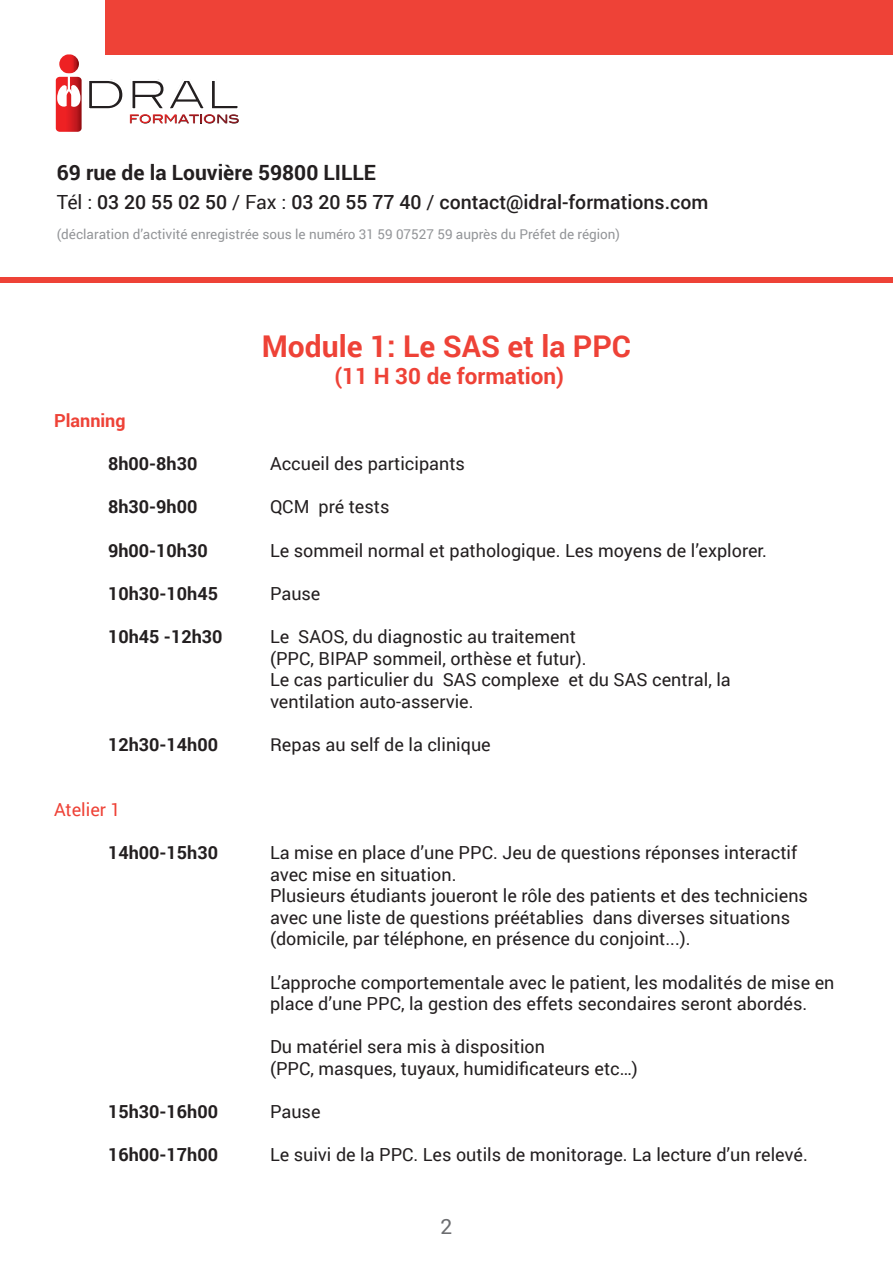
<style>
.page{position:relative;width:893px;height:1263px;background:#fff}
.page>*{position:absolute;margin:0;border:0;box-sizing:border-box;transform-origin:0 0}
.t1{font:700 30px "Roboto";color:#ee4237}
.t2{font:700 22.5px "Roboto";color:#ee4237}
.t3{font:700 21px "Roboto";color:#231f20}
.t4{font:21px "Roboto";color:#6c6d70}
.t5{font:500 19.5px "Roboto";color:#231f20}
.t6{font:18px/21.6px "Roboto";color:#231f20}
.t7{font:700 18px "Roboto";color:#231f20}
.t8{font:700 18px "Roboto";color:#ee4237}
.t9{font:18px "Roboto";color:#ee4237}
.t10{font:13.5px "Roboto";color:#939598}
.t11{font:11.7px "Blair Md ITCTT Medium";color:#ee2323}
.s1{color:#bf181e}
.s2{color:#8e1b22}
.s3{font-weight:400}
</style>
<div class="page">
<div style="left:53px;top:74px;width:32px;height:61px;border:3px solid #fff;border-radius:5px"></div>
<svg style="left:54px;top:54px;width:187px;height:79px"></svg>
<div style="left:105px;top:0;width:788px;height:54px;background:#ee4237"></div>
<div style="left:0;top:278px;width:893px;height:5px;background:#ee4237"></div>
<p class="t11" style="left:129px;top:110px;width:112px">FORM<span class="s1">ATIO</span><span class="s2">NS</span></p>
<p class="t3" style="left:57px;top:158px;width:321px">69 rue de la Louvière 59800 LILLE</p>
<p class="t5" style="left:57px;top:188px;width:653px"><span class="s3">Tél :</span> 03 20 55 02 50 <span class="s3">/ Fax :</span> 03 20 55 77 40 <span class="s3">/</span> contact@idral-formations.com</p>
<p class="t10" style="left:57px;top:224px;width:565px">(déclaration d’activité enregistrée sous le numéro 31 59 07527 59 auprès du Préfet de région)</p>
<p class="t1" style="left:262px;top:325px;width:371px">Module 1: Le SAS et la PPC</p>
<p class="t2" style="left:334px;top:360px;width:231px">(11 H 30 de formation)</p>
<p class="t8" style="left:54px;top:408px;width:73px">Planning</p>
<p class="t7" style="left:108px;top:451px;width:91px">8h00-8h30</p>
<p class="t6" style="left:270px;top:452px;width:196px">Accueil des participants</p>
<p class="t7" style="left:108px;top:494px;width:91px">8h30-9h00</p>
<p class="t6" style="left:270px;top:495px;width:121px">QCM pré tests</p>
<p class="t7" style="left:108px;top:537px;width:101px">9h00-10h30</p>
<p class="t6" style="left:270px;top:539px;width:498px">Le sommeil normal et pathologique. Les moyens de l’explorer.</p>
<p class="t7" style="left:108px;top:581px;width:111px">10h30-10h45</p>
<p class="t6" style="left:270px;top:582px;width:52px">Pause</p>
<p class="t7" style="left:108px;top:624px;width:116px">10h45 -12h30</p>
<p class="t6" style="left:270px;top:625px;width:307px">Le SAOS, du diagnostic au traitement</p>
<p class="t6" style="left:270px;top:647px;width:318px">(PPC, BIPAP sommeil, orthèse et futur).</p>
<p class="t6" style="left:270px;top:668px;width:462px">Le cas particulier du SAS complexe et du SAS central, la</p>
<p class="t6" style="left:270px;top:690px;width:205px">ventilation auto-asservie.</p>
<p class="t7" style="left:108px;top:732px;width:111px">12h30-14h00</p>
<p class="t6" style="left:270px;top:733px;width:222px">Repas au self de la clinique</p>
<p class="t9" style="left:54px;top:797px;width:68px">Atelier 1</p>
<p class="t7" style="left:108px;top:840px;width:111px">14h00-15h30</p>
<p class="t6" style="left:270px;top:841px;width:529px">La mise en place d’une PPC. Jeu de questions réponses interactif avec mise en situation.</p>
<p class="t6" style="left:270px;top:884px;width:539px">Plusieurs étudiants joueront le rôle des patients et des techniciens avec une liste de questions préétablies dans diverses situations</p>
<p class="t6" style="left:270px;top:927px;width:422px">(domicile, par téléphone, en présence du conjoint...).</p>
<p class="t6" style="left:270px;top:971px;width:566px">L’approche comportementale avec le patient, les modalités de mise en place d’une PPC, la gestion des effets secondaires seront abordés.</p>
<p class="t6" style="left:270px;top:1035px;width:277px">Du matériel sera mis à disposition</p>
<p class="t6" style="left:270px;top:1057px;width:369px">(PPC, masques, tuyaux, humidificateurs etc…)</p>
<p class="t7" style="left:108px;top:1099px;width:111px">15h30-16h00</p>
<p class="t6" style="left:270px;top:1100px;width:52px">Pause</p>
<p class="t7" style="left:108px;top:1142px;width:111px">16h00-17h00</p>
<p class="t6" style="left:270px;top:1143px;width:539px">Le suivi de la PPC. Les outils de monitorage. La lecture d’un relevé.</p>
<p class="t4" style="left:441px;top:1212px;width:13px">2</p>
</div>
